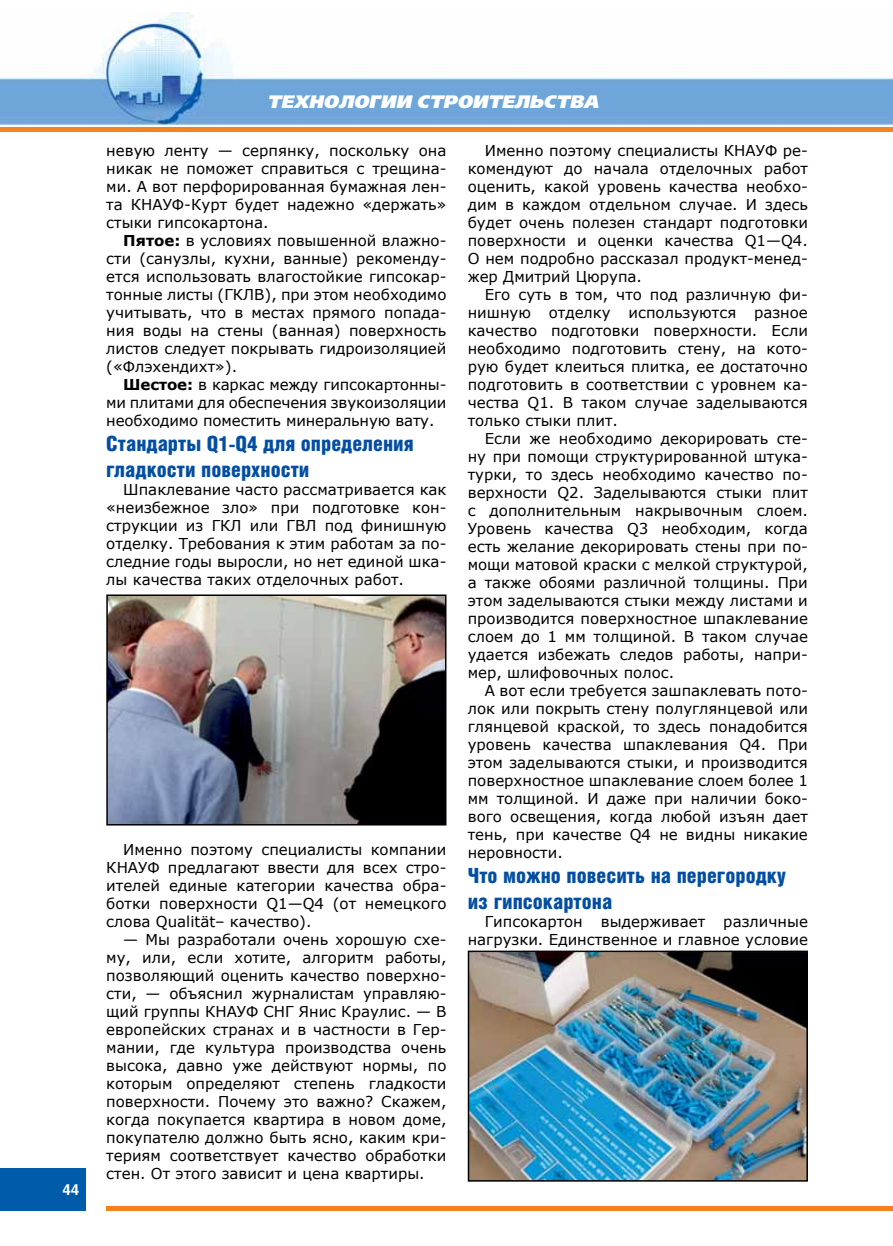
<style>
.page{position:relative;width:893px;height:1246px;background:#fff}
.page>*{position:absolute;margin:0;border:0;box-sizing:border-box;transform-origin:0 0}
.t1{font:900 21px/25.2px "Helios Cond";color:#034ea2}
.t2{font:italic 18px "Free Set Black C";color:#fff}
.t3{font:15px/18px "Verdana";color:#000;text-align:justify}
.t4{font:700 15px "Helios";color:#fff}
.s1{font-weight:700}
</style>
<div class="page">
<img style="left:0;top:12px;width:893px;height:114px">
<div style="left:0;top:127px;width:893px;height:5px;background:#f58220"></div>
<div style="left:0;top:1168px;width:85px;height:42px;background:#005baa"></div>
<hr style="left:106px;top:1206px;width:787px;height:4px;background:#f58220">
<img style="left:471px;top:953px;width:334px;height:225px">
<div style="left:468px;top:950px;width:340px;height:231px;border:2px solid #000"></div>
<img style="left:109px;top:597px;width:334px;height:225px">
<div style="left:106px;top:594px;width:340px;height:231px;border:2px solid #000"></div>
<p class="t4" style="left:63px;top:1180px;width:18px">44</p>
<p class="t2" style="left:267px;top:91px;width:333px">ТЕХНОЛОГИИ СТРОИТЕЛЬСТВА</p>
<p class="t3" style="left:106px;top:141px;width:342px">невую ленту — серпянку, поскольку она никак не поможет справиться с трещина&shy;ми. А вот перфорированная бумажная лен&shy;та КНАУФ-Курт будет надежно «держать» стыки гипсокартона.</p>
<p class="t3" style="left:106px;top:231px;width:342px;text-indent:17px"><span class="s1">Пятое:</span> в условиях повышенной влажно&shy;сти (санузлы, кухни, ванные) рекоменду&shy;ется использовать влагостойкие гипсокар&shy;тонные листы (ГКЛВ), при этом необходимо учитывать, что в местах прямого попада&shy;ния воды на стены (ванная) поверхность листов следует покрывать гидроизоляцией («Флэхендихт»).</p>
<p class="t3" style="left:106px;top:375px;width:342px;text-indent:17px"><span class="s1">Шестое:</span> в каркас между гипсокартонны&shy;ми плитами для обеспечения звукоизоляции необходимо поместить минеральную вату.</p>
<h1 class="t1" style="left:106px;top:431px;width:309px">Стандарты Q1-Q4 для определения гладкости поверхности</h1>
<p class="t3" style="left:106px;top:479px;width:342px;text-indent:17px">Шпаклевание часто рассматривается как «неизбежное зло» при подготовке кон&shy;струкции из ГКЛ или ГВЛ под финишную отделку. Требования к этим работам за по&shy;следние годы выросли, но нет единой шка&shy;лы качества таких отделочных работ.</p>
<p class="t3" style="left:106px;top:839px;width:342px;text-indent:17px">Именно поэтому специалисты компании КНАУФ предлагают ввести для всех стро&shy;ителей единые категории качества обра&shy;ботки поверхности Q1—Q4 (от немецкого слова Qualität– качество).</p>
<p class="t3" style="left:106px;top:929px;width:342px;text-indent:17px">— Мы разработали очень хорошую схе&shy;му, или, если хотите, алгоритм работы, позволяющий оценить качество поверхно&shy;сти, — объяснил журналистам управляю&shy;щий группы КНАУФ СНГ Янис Краулис. — В европейских странах и в частности в Гер&shy;мании, где культура производства очень высока, давно уже действуют нормы, по которым определяют степень гладкости поверхности. Почему это важно? Скажем, когда покупается квартира в новом доме, покупателю должно быть ясно, каким кри&shy;териям соответствует качество обработки стен. От этого зависит и цена квартиры.</p>
<p class="t3" style="left:468px;top:141px;width:342px;text-indent:17px">Именно поэтому специалисты КНАУФ ре&shy;комендуют до начала отделочных работ оценить, какой уровень качества необхо&shy;дим в каждом отдельном случае. И здесь будет очень полезен стандарт подготовки поверхности и оценки качества Q1—Q4.<br>О нем подробно рассказал продукт-менед&shy;жер Дмитрий Цюрупа.</p>
<p class="t3" style="left:468px;top:285px;width:342px;text-indent:17px">Его суть в том, что под различную фи&shy;нишную отделку используются разное качество подготовки поверхности. Если необходимо подготовить стену, на кото&shy;рую будет клеиться плитка, ее достаточно подготовить в соответствии с уровнем ка&shy;чества Q1. В таком случае заделываются только стыки плит.</p>
<p class="t3" style="left:468px;top:429px;width:342px;text-indent:17px">Если же необходимо декорировать сте&shy;ну при помощи структурированной штука&shy;турки, то здесь необходимо качество по&shy;верхности Q2. Заделываются стыки плит с дополнительным накрывочным слоем.<br>Уровень качества Q3 необходим, когда есть желание декорировать стены при по&shy;мощи матовой краски с мелкой структурой, а также обоями различной толщины. При этом заделываются стыки между листами и производится поверхностное шпаклевание слоем до 1 мм толщиной. В таком случае удается избежать следов работы, напри&shy;мер, шлифовочных полос.</p>
<p class="t3" style="left:468px;top:681px;width:342px;text-indent:17px">А вот если требуется зашпаклевать пото&shy;лок или покрыть стену полуглянцевой или глянцевой краской, то здесь понадобится уровень качества шпаклевания Q4. При этом заделываются стыки, и производится поверхностное шпаклевание слоем более 1 мм толщиной. И даже при наличии боко&shy;вого освещения, когда любой изъян дает тень, при качестве Q4 не видны никакие неровности.</p>
<h1 class="t1" style="left:468px;top:863px;width:320px">Что можно повесить на перегородку из гипсокартона</h1>
<p class="t3" style="left:468px;top:911px;width:342px;text-align:right">Гипсокартон выдерживает различные нагрузки. Единственное и главное условие</p>
</div>
